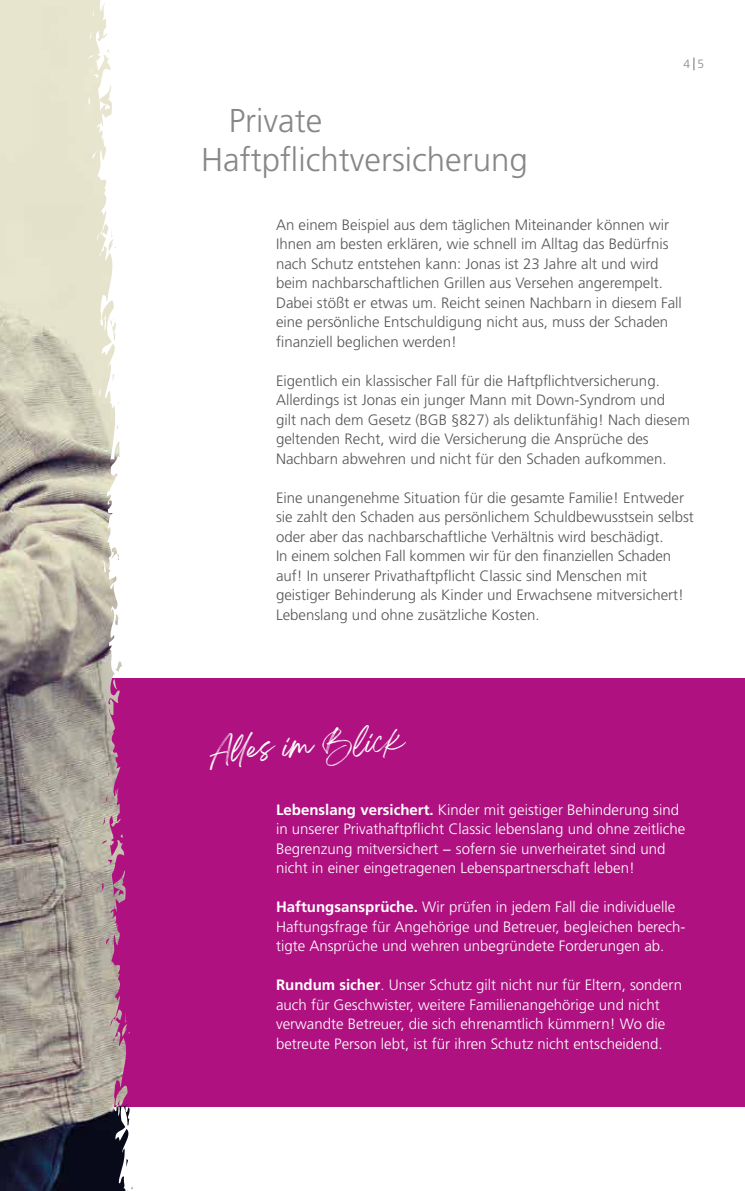
<style>
.page{position:relative;width:745px;height:1191px;background:#fff}
.page>*{position:absolute;margin:0;border:0;box-sizing:border-box;transform-origin:0 0}
.t1{font:300 33px/39px "Frutiger LT Std";color:#878787}
.t2{font:24.6px "Breathing Personal Use";color:#fff}
.t3{font:300 15px/19.5px "Frutiger LT Std";color:#575756}
.t4{font:300 15px/19.5px "Frutiger LT Std";color:#fff}
.t5{font:300 12px "Frutiger LT Std";color:#878787}
.s1{font-weight:700}
</style>
<div class="page">
<div style="left:0;top:678px;width:744px;height:429px;background:#af1280"></div>
<img style="left:0;top:0;width:132px;height:1191px">
<svg style="left:693px;top:58px;width:1px;height:12px"></svg>
<h1 class="t1" style="left:201px;top:102px;width:328px;text-indent:28px">Private<br>Haftpflichtversicherung</h1>
<p class="t5" style="left:683px;top:57px;width:22px">4 5</p>
<p class="t3" style="left:276px;top:215px;width:407px">An einem Beispiel aus dem täglichen Miteinander können wir Ihnen am besten erklären, wie schnell im Alltag das Bedürfnis nach Schutz entstehen kann: Jonas ist 23 Jahre alt und wird beim nachbarschaftlichen Grillen aus Versehen angerempelt.<br>Dabei stößt er etwas um. Reicht seinen Nachbarn in diesem Fall eine persönliche Entschuldigung nicht aus, muss der Schaden finanziell beglichen werden!</p>
<p class="t3" style="left:276px;top:371px;width:415px">Eigentlich ein klassischer Fall für die Haftpflichtversicherung.<br>Allerdings ist Jonas ein junger Mann mit Down-Syndrom und<br>gilt nach dem Gesetz (BGB §827) als deliktunfähig! Nach diesem geltenden Recht, wird die Versicherung die Ansprüche des Nachbarn abwehren und nicht für den Schaden aufkommen.</p>
<p class="t3" style="left:276px;top:488px;width:419px">Eine unangenehme Situation für die gesamte Familie! Entweder sie zahlt den Schaden aus persönlichem Schuldbewusstsein selbst oder aber das nachbarschaftliche Verhältnis wird beschädigt.<br>In einem solchen Fall kommen wir für den finanziellen Schaden auf! In unserer Privathaftpflicht Classic sind Menschen mit geistiger Behinderung als Kinder und Erwachsene mitversichert!<br>Lebenslang und ohne zusätzliche Kosten.</p>
<h2 class="t2" style="left:209px;top:743px;width:182px;rotate:-3deg">Alles im Blick</h2>
<p class="t4" style="left:276px;top:800px;width:410px"><span class="s1">Lebenslang versichert.</span> Kinder mit geistiger Behinderung sind in unserer Privathaftpflicht Classic lebenslang und ohne zeitliche Begrenzung mitversichert − sofern sie unverheiratet sind und nicht in einer eingetragenen Lebenspartnerschaft leben!</p>
<p class="t4" style="left:276px;top:897px;width:411px"><span class="s1">Haftungsansprüche.</span> Wir prüfen in jedem Fall die individuelle<br>Haftungsfrage für Angehörige und Betreuer, begleichen berech&shy;tigte Ansprüche und wehren unbegründete Forderungen ab.</p>
<p class="t4" style="left:276px;top:975px;width:407px"><span class="s1">Rundum sicher</span>. Unser Schutz gilt nicht nur für Eltern, sondern auch für Geschwister, weitere Familienangehörige und nicht verwandte Betreuer, die sich ehrenamtlich kümmern! Wo die betreute Person lebt, ist für ihren Schutz nicht entscheidend.</p>
</div>
